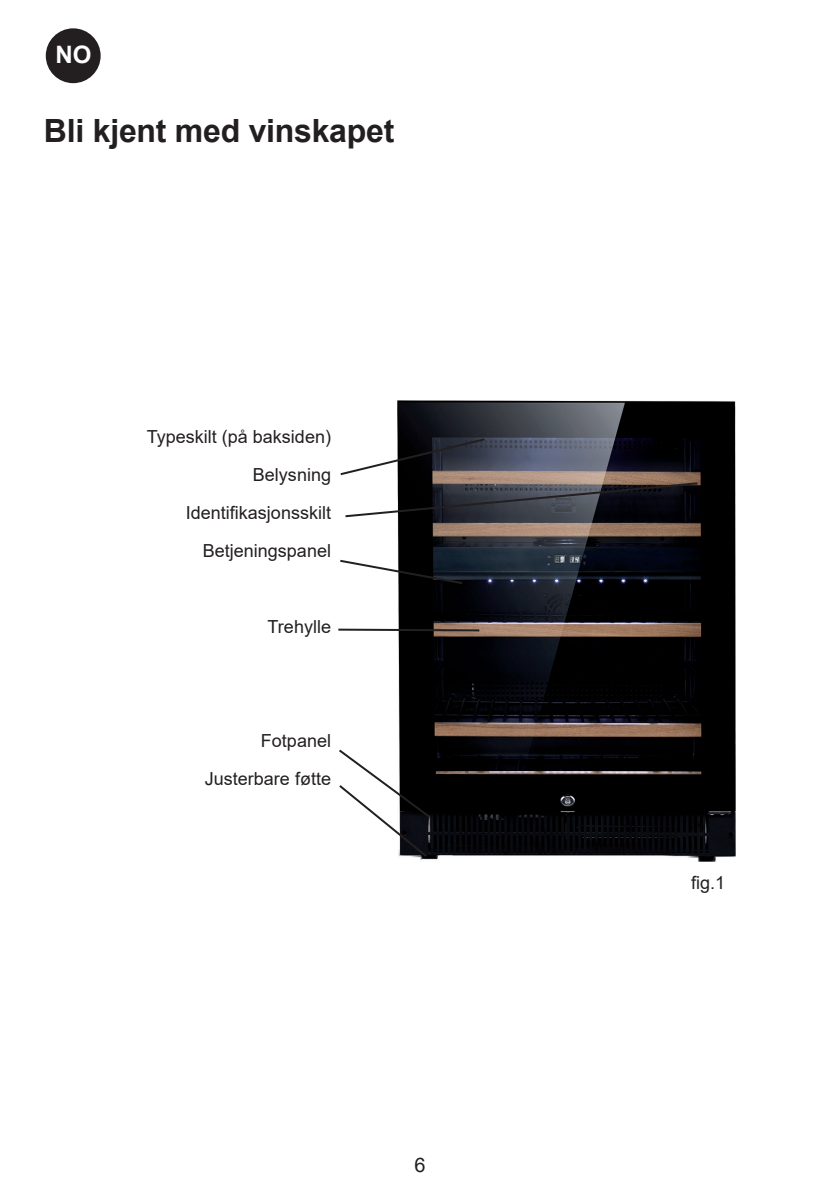
<style>
.page{position:relative;width:840px;height:1191px;background:#fff}
.page>*{position:absolute;margin:0;border:0;box-sizing:border-box;transform-origin:0 0}
.Over_NO{font:700 32px "Arial";letter-spacing:-.01em;color:#231f20}
.t1{font:700 24px "Arial";color:#fff}
.t2{font:20px "Arial";color:#231f20}
.t3{font:18px "Arial";color:#231f20}
</style>
<div class="page">
<div style="left:46px;top:28px;width:55px;height:55px;background:#231f20;border-radius:50%"></div>
<img style="left:397px;top:401px;width:338px;height:460px">
<svg style="left:340px;top:437px;width:359px;height:81px;background:#5a585d"></svg>
<svg style="left:340px;top:558px;width:124px;height:27px"></svg>
<svg style="left:338px;top:627px;width:143px;height:5px"></svg>
<svg style="left:339px;top:747px;width:93px;height:112px"></svg>
<h2 class="t1" style="left:55px;top:38px;width:37px">NO</h2>
<p class="Over_NO" style="left:44px;top:109px;width:352px">Bli kjent med vinskapet</p>
<p class="t3" style="left:147px;top:424px;width:186px">Typeskilt (på baksiden)</p>
<p class="t3" style="left:253px;top:462px;width:80px">Belysning</p>
<p class="t3" style="left:186px;top:500px;width:147px">Identifikasjonsskilt</p>
<p class="t3" style="left:203px;top:538px;width:130px">Betjeningspanel</p>
<p class="t3" style="left:267px;top:614px;width:65px">Trehylle</p>
<p class="t3" style="left:261px;top:728px;width:72px">Fotpanel</p>
<p class="t3" style="left:205px;top:766px;width:128px">Justerbare føtte</p>
<p class="t2" style="left:414px;top:1150px;width:13px">6</p>
<p class="t3" style="left:690px;top:870px;width:36px">fig.1</p>
</div>
